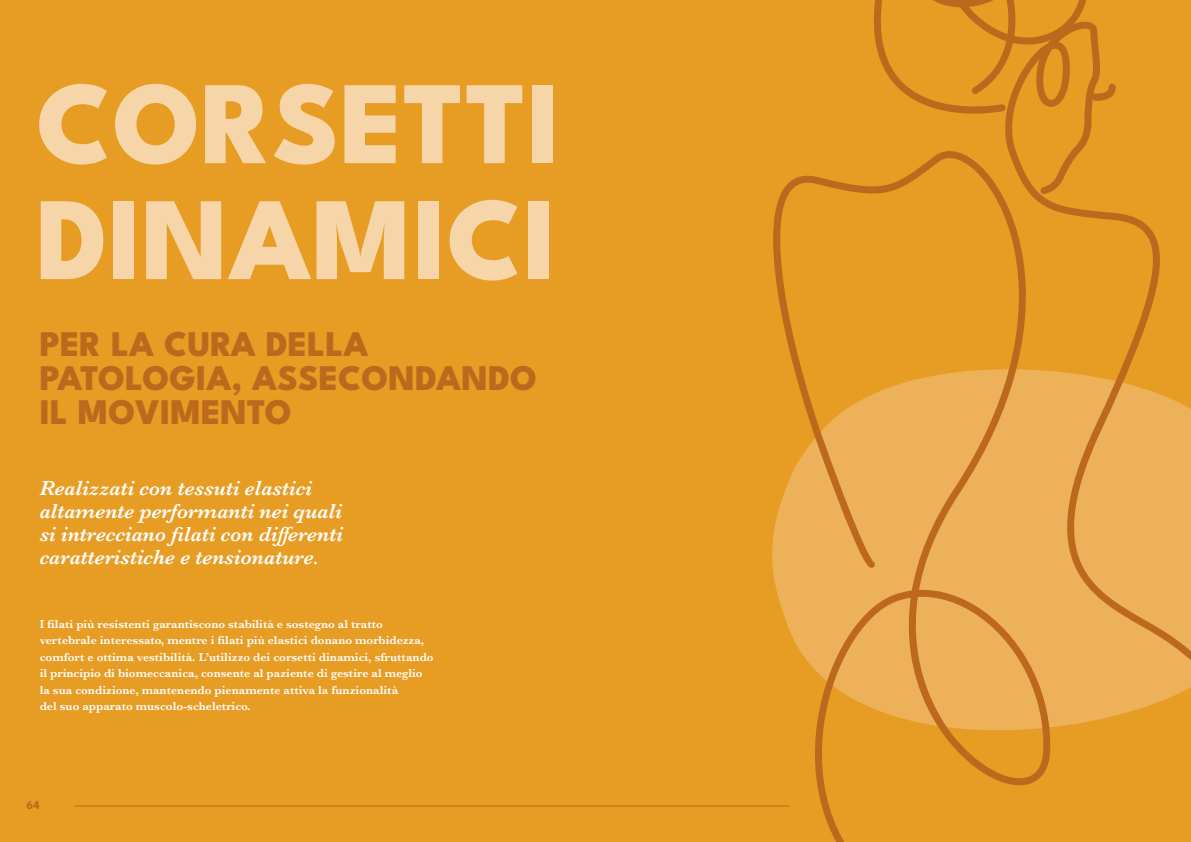
<style>
.page{position:relative;width:1191px;height:842px;background:#e79c23}
.page>*{position:absolute;margin:0;border:0;box-sizing:border-box;transform-origin:0 0}
.t1{font:800 118px/116px "League Spartan";color:#f6d6a9}
.t2{font:800 36px/34px "League Spartan";color:#bc691d}
.t3{font:italic 600 21px/23px "Baskerville";color:#fff}
.t4{font:600 12px/16.5px "Baskerville";color:#fff}
.t5{font:700 12px "League Spartan";color:#bc691d}
</style>
<div class="page">
<hr style="left:74px;top:805px;width:716px;height:1px;background:#bc691d">
<svg style="left:758px;top:151px;width:236px;height:691px"></svg>
<svg style="left:994px;top:122px;width:197px;height:664px"></svg>
<svg style="left:874px;top:0;width:242px;height:122px"></svg>
<h1 class="t1" style="left:36px;top:57px;width:526px">CORSETTI<br>DINAMICI</h1>
<h2 class="t2" style="left:40px;top:325px;width:499px">PER LA CURA DELLA<br>PATOLOGIA, ASSECONDANDO<br>IL MOVIMENTO</h2>
<h3 class="t3" style="left:40px;top:477px;width:305px">Realizzati con tessuti elastici altamente performanti nei quali si intrecciano filati con differenti caratteristiche e tensionature.</h3>
<p class="t4" style="left:40px;top:616px;width:395px">I filati più resistenti garantiscono stabilità e sostegno al tratto vertebrale interessato, mentre i filati più elastici donano morbidezza, comfort e ottima vestibilità. L’utilizzo dei corsetti dinamici, sfruttando il principio di biomeccanica, consente al paziente di gestire al meglio la sua condizione, mantenendo pienamente attiva la funzionalità<br>del suo apparato muscolo-scheletrico.</p>
<p class="t5" style="left:27px;top:796px;width:15px">64</p>
</div>
